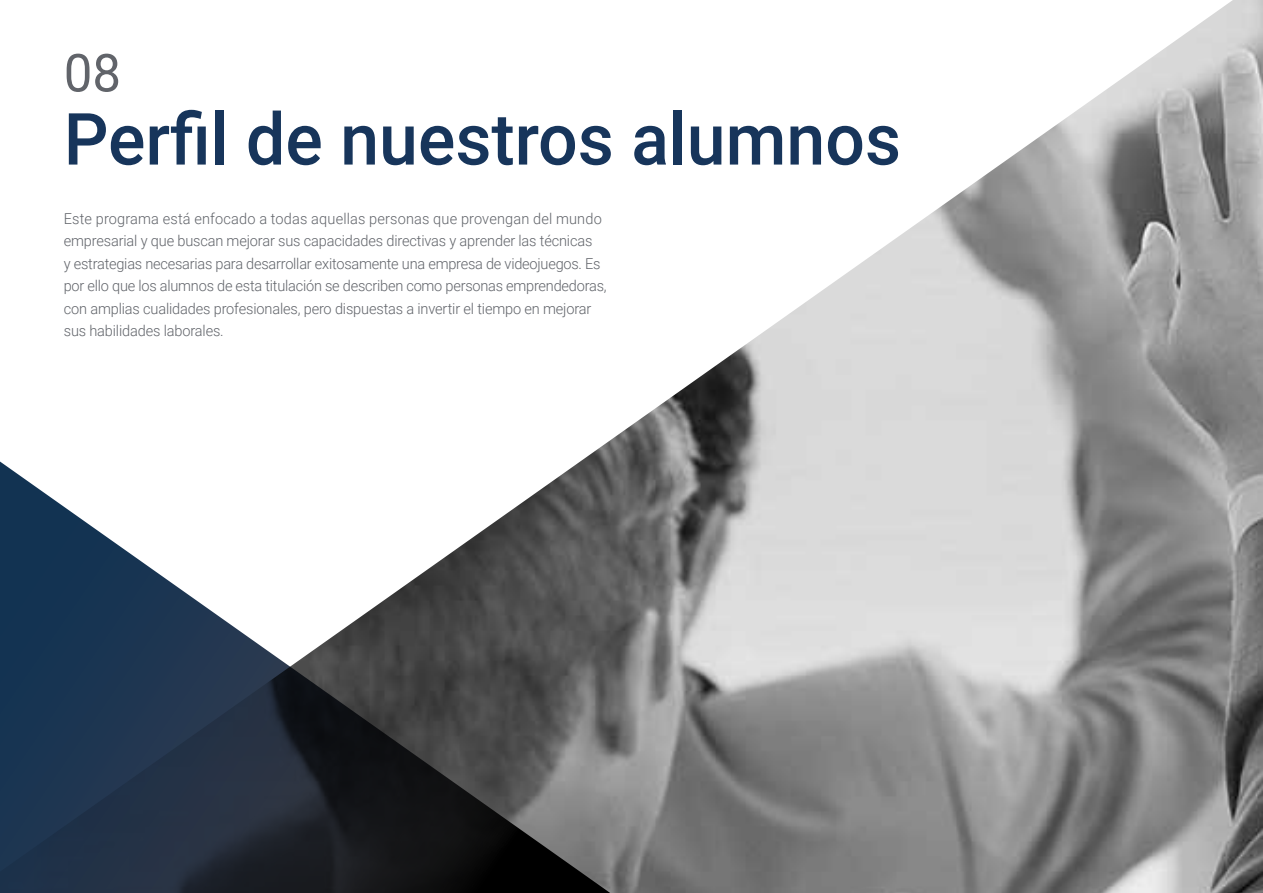
<style>
.page{position:relative;width:1263px;height:893px;background:#fff}
.page>*{position:absolute;margin:0;border:0;box-sizing:border-box;transform-origin:0 0}
.t1{font:500 72px "Roboto";color:#17355b}
.t2{font:52.5px "Roboto";color:#61646a}
.t3{font:300 15px/22.5px "Roboto";letter-spacing:-.01em;color:#61646a}
</style>
<div class="page">
<img style="left:602px;top:0;width:661px;height:893px">
<svg style="left:0;top:446px;width:640px;height:447px"></svg>
<h2 class="t2" style="left:64px;top:36px;width:59px">08</h2>
<h1 class="t1" style="left:64px;top:89px;width:839px">Perfil de nuestros alumnos</h1>
<p class="t3" style="left:64px;top:207px;width:544px">Este programa está enfocado a todas aquellas personas que provengan del mundo empresarial y que buscan mejorar sus capacidades directivas y aprender las técnicas<br>y estrategias necesarias para desarrollar exitosamente una empresa de videojuegos. Es por ello que los alumnos de esta titulación se describen como personas emprendedoras, con amplias cualidades profesionales, pero dispuestas a invertir el tiempo en mejorar sus habilidades laborales.</p>
</div>
